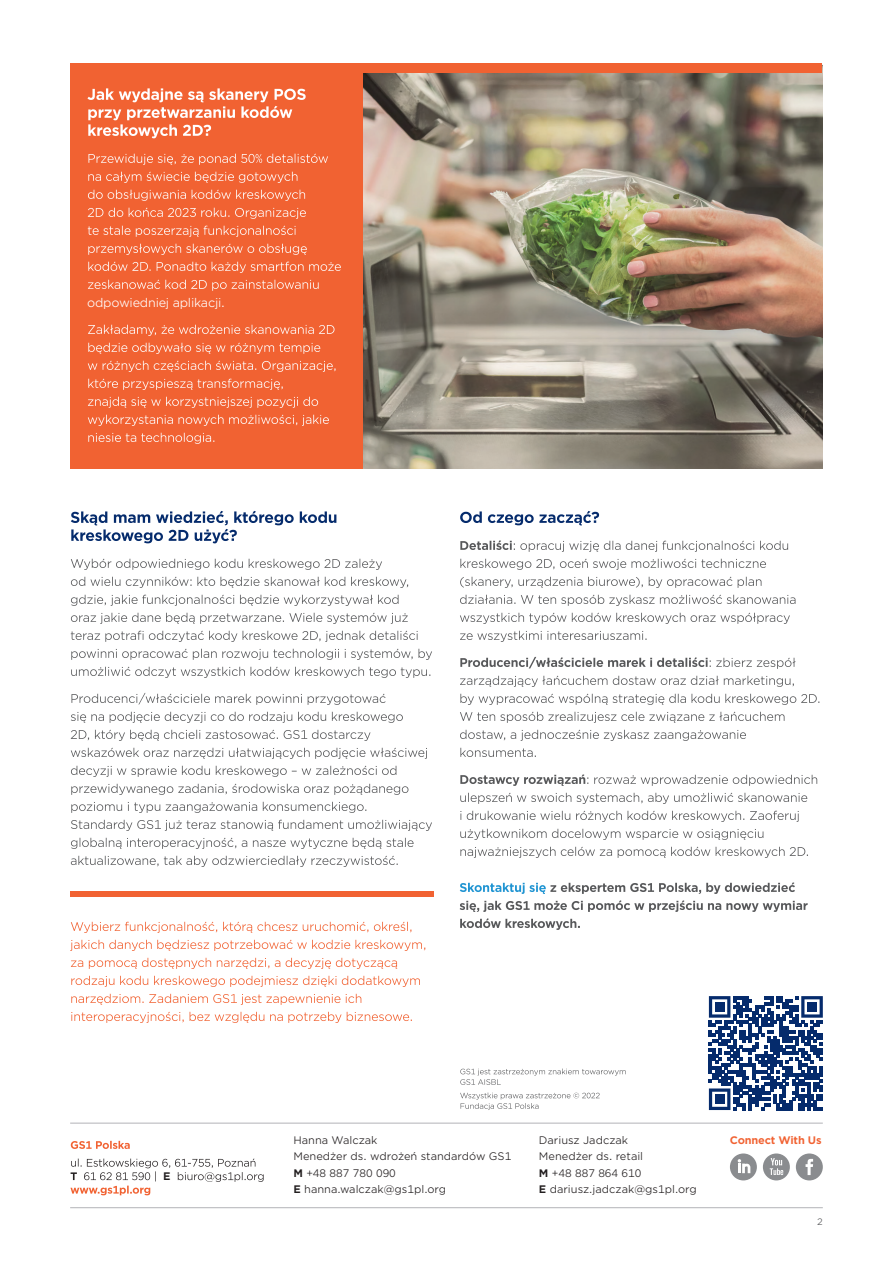
<style>
.page{position:relative;width:893px;height:1263px;background:#fff}
.page>*{position:absolute;margin:0;border:0;box-sizing:border-box;transform-origin:0 0}
.t1{font:12px "Gotham Office";letter-spacing:-.02em;color:#fff}
.t2{font:10.5px/16.5px "Gotham Office";color:#231f20}
.t3{font:700 10.5px "Gotham Office";letter-spacing:-.02em;color:#f16232}
.t4{font:700 10.5px "Gotham Office";color:#231f20}
.t5{font:9px "Gotham Office";color:#57585a}
.s1{font-weight:700}
</style>
<div class="page">
<hr style="left:70px;top:1207px;width:753px;height:1px;background:#b2b3b7">
<svg style="left:460px;top:1068px;width:166px;height:17px"></svg>
<svg style="left:460px;top:1092px;width:140px;height:18px"></svg>
<div style="left:730px;top:1153px;width:27px;height:27px;background:#8a8c8f;border-radius:50%"></div>
<svg style="left:738px;top:1159px;width:12px;height:14px"></svg>
<div style="left:763px;top:1153px;width:27px;height:27px;background:#8a8c8f;border-radius:50%"></div>
<svg style="left:770px;top:1158px;width:13px;height:17px"></svg>
<div style="left:796px;top:1153px;width:27px;height:27px;background:#8a8c8f;border-radius:50%"></div>
<svg style="left:805px;top:1159px;width:8px;height:16px"></svg>
<svg style="left:71px;top:1141px;width:59px;height:8px"></svg>
<svg style="left:70px;top:1158px;width:194px;height:37px"></svg>
<hr style="left:70px;top:1123px;width:753px;height:1px;background:#b2b3b7">
<img style="left:362px;top:65px;width:461px;height:404px">
<svg style="left:71px;top:511px;width:265px;height:32px"></svg>
<svg style="left:71px;top:559px;width:311px;height:11px"></svg>
<svg style="left:71px;top:577px;width:337px;height:11px"></svg>
<svg style="left:71px;top:595px;width:328px;height:11px"></svg>
<svg style="left:71px;top:613px;width:337px;height:11px"></svg>
<svg style="left:71px;top:631px;width:347px;height:11px"></svg>
<svg style="left:71px;top:649px;width:361px;height:11px"></svg>
<svg style="left:71px;top:667px;width:359px;height:11px"></svg>
<svg style="left:71px;top:693px;width:315px;height:12px"></svg>
<svg style="left:71px;top:712px;width:332px;height:11px"></svg>
<svg style="left:71px;top:730px;width:300px;height:11px"></svg>
<svg style="left:71px;top:748px;width:356px;height:11px"></svg>
<svg style="left:71px;top:766px;width:325px;height:11px"></svg>
<svg style="left:71px;top:784px;width:337px;height:11px"></svg>
<svg style="left:71px;top:802px;width:295px;height:11px"></svg>
<svg style="left:71px;top:820px;width:361px;height:11px"></svg>
<svg style="left:71px;top:838px;width:343px;height:11px"></svg>
<svg style="left:71px;top:856px;width:327px;height:11px"></svg>
<svg style="left:71px;top:922px;width:340px;height:11px"></svg>
<svg style="left:70px;top:940px;width:355px;height:11px"></svg>
<svg style="left:71px;top:958px;width:326px;height:11px"></svg>
<svg style="left:71px;top:976px;width:349px;height:11px"></svg>
<svg style="left:71px;top:994px;width:290px;height:11px"></svg>
<svg style="left:71px;top:1012px;width:341px;height:11px"></svg>
<svg style="left:460px;top:511px;width:139px;height:14px"></svg>
<svg style="left:460px;top:540px;width:328px;height:12px"></svg>
<svg style="left:460px;top:559px;width:306px;height:11px"></svg>
<svg style="left:460px;top:577px;width:301px;height:11px"></svg>
<svg style="left:460px;top:595px;width:335px;height:11px"></svg>
<svg style="left:460px;top:613px;width:330px;height:11px"></svg>
<svg style="left:460px;top:631px;width:187px;height:11px"></svg>
<svg style="left:460px;top:657px;width:335px;height:12px"></svg>
<svg style="left:460px;top:676px;width:334px;height:11px"></svg>
<svg style="left:460px;top:694px;width:359px;height:11px"></svg>
<svg style="left:460px;top:712px;width:324px;height:11px"></svg>
<svg style="left:460px;top:730px;width:286px;height:11px"></svg>
<svg style="left:460px;top:748px;width:76px;height:9px"></svg>
<svg style="left:460px;top:774px;width:357px;height:12px"></svg>
<svg style="left:460px;top:793px;width:347px;height:11px"></svg>
<svg style="left:460px;top:811px;width:339px;height:11px"></svg>
<svg style="left:460px;top:829px;width:303px;height:11px"></svg>
<svg style="left:460px;top:847px;width:348px;height:11px"></svg>
<div style="left:70px;top:64px;width:752px;height:9px;background:#f16232"></div>
<div style="left:70px;top:64px;width:292px;height:405px;background:#f16232"></div>
<svg style="left:87px;top:88px;width:219px;height:50px"></svg>
<svg style="left:88px;top:154px;width:240px;height:11px"></svg>
<svg style="left:88px;top:172px;width:209px;height:11px"></svg>
<svg style="left:88px;top:190px;width:217px;height:11px"></svg>
<svg style="left:88px;top:208px;width:218px;height:11px"></svg>
<svg style="left:88px;top:226px;width:208px;height:11px"></svg>
<svg style="left:88px;top:244px;width:219px;height:11px"></svg>
<svg style="left:88px;top:262px;width:253px;height:11px"></svg>
<svg style="left:88px;top:280px;width:231px;height:11px"></svg>
<svg style="left:88px;top:325px;width:246px;height:11px"></svg>
<svg style="left:88px;top:343px;width:232px;height:11px"></svg>
<svg style="left:88px;top:361px;width:248px;height:11px"></svg>
<svg style="left:88px;top:379px;width:195px;height:11px"></svg>
<svg style="left:88px;top:397px;width:230px;height:11px"></svg>
<svg style="left:88px;top:415px;width:241px;height:11px"></svg>
<svg style="left:88px;top:433px;width:126px;height:11px"></svg>
<div style="left:70px;top:892px;width:364px;height:5px;background:#f16232"></div>
<svg style="left:460px;top:882px;width:335px;height:12px"></svg>
<svg style="left:460px;top:900px;width:348px;height:12px"></svg>
<svg style="left:460px;top:918px;width:120px;height:12px"></svg>
<svg style="left:709px;top:996px;width:114px;height:114px"></svg>
<div style="left:715px;top:1002px;width:9px;height:9px;background:#052b6c"></div>
<div style="left:807px;top:1002px;width:10px;height:9px;background:#052b6c"></div>
<div style="left:715px;top:1095px;width:9px;height:9px;background:#052b6c"></div>
<p class="t1" style="left:87px;top:294px;width:139px">odpowiedniej aplikacji.</p>
<p class="t4" style="left:163px;top:1169px;width:9px">E</p>
<p class="t2" style="left:293px;top:1131px;width:219px">Hanna Walczak<br>Menedżer ds. wdrożeń standardów GS1<br><span class="s1">M</span> +48 887 780 090<br><span class="s1">E</span> hanna.walczak@gs1pl.org</p>
<p class="t2" style="left:539px;top:1131px;width:159px">Dariusz Jadczak<br>Menedżer ds. retail<br><span class="s1">M</span> +48 887 864 610<br><span class="s1">E</span> dariusz.jadczak@gs1pl.org</p>
<p class="t3" style="left:730px;top:1133px;width:93px">Connect With Us</p>
<p class="t5" style="left:817px;top:1215px;width:7px">2</p>
</div>
